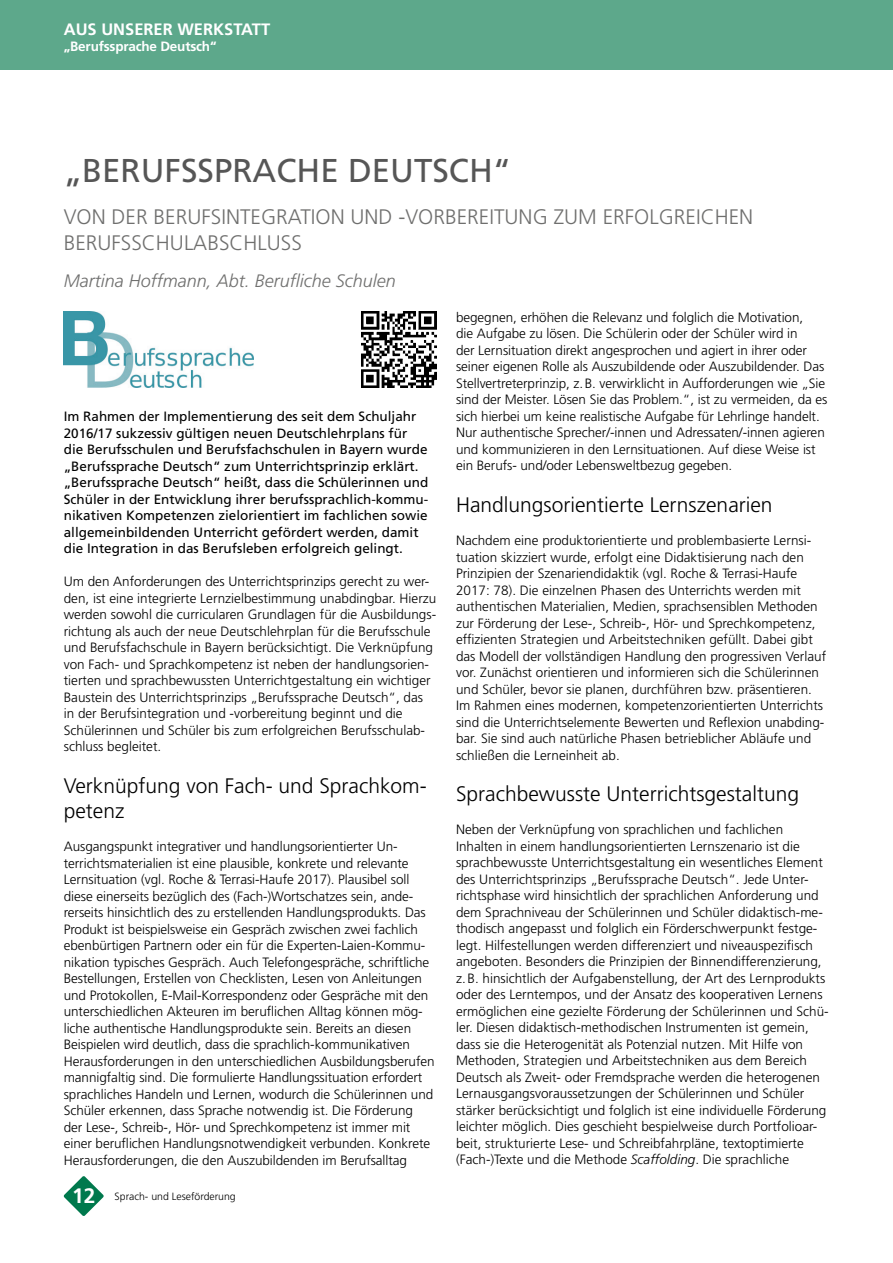
<style>
.page{position:relative;width:893px;height:1263px;background:#fff}
.page>*{position:absolute;margin:0;border:0;box-sizing:border-box;transform-origin:0 0}
.t1{font:33px "Frutiger LT Std";color:#565656}
.t2{font:300 21px/25.2px "Frutiger LT Std";color:#000}
.t3{font:300 21px/25.2px "Frutiger LT Std";color:#6f6f6e}
.t4{font:italic 300 18px "Frutiger LT Std";color:#6f6f6e}
.t5{font:700 16.5px "Frutiger LT Std";color:#fff}
.t6{font:300 13.5px/16.5px "Frutiger LT Std";color:#000}
.t7{font:13.5px/16.5px "Frutiger LT Std";color:#000}
.t8{font:700 13.5px "Frutiger LT Std";letter-spacing:-.015em;color:#fff}
.t9{font:300 10.5px "Frutiger LT Std";color:#000}
.s1{font-weight:700;font-size:20.85px;color:#fff}
.s2{font-style:italic}
</style>
<div class="page">
<div style="left:0;top:0;width:893px;height:70px;background:#5da88b"></div>
<svg style="left:64px;top:1176px;width:40px;height:40px"></svg>
<img style="left:361px;top:312px;width:76px;height:75px">
<img style="left:64px;top:312px;width:190px;height:75px">
<p class="t5" style="left:64px;top:20px;width:208px">AUS UNSERER WERKSTATT</p>
<p class="t8" style="left:64px;top:39px;width:154px">„Berufssprache Deutsch“</p>
<h1 class="t1" style="left:64px;top:151px;width:449px">„BERUFSSPRACHE DEUTSCH“</h1>
<h2 class="t3" style="left:64px;top:205px;width:691px">VON DER BERUFSINTEGRATION UND -VORBEREITUNG ZUM ERFOLGREICHEN<br>BERUFSSCHULABSCHLUSS</h2>
<h3 class="t4" style="left:64px;top:270px;width:334px">Martina Hoffmann, Abt. Berufliche Schulen</h3>
<p class="t7" style="left:64px;top:408px;width:366px">Im Rahmen der Implementierung des seit dem Schuljahr 2016/17 sukzessiv gültigen neuen Deutschlehrplans für die Berufsschulen und Berufsfachschulen in Bayern wurde „Berufssprache Deutsch“ zum Unterrichtsprinzip erklärt. „Berufssprache Deutsch“ heißt, dass die Schülerinnen und Schüler in der Entwicklung ihrer berufssprachlich-kommu&shy;nikativen Kompetenzen zielorientiert im fachlichen sowie allgemeinbildenden Unterricht gefördert werden, damit die Integration in das Berufsleben erfolgreich gelingt.</p>
<p class="t6" style="left:64px;top:573px;width:374px">Um den Anforderungen des Unterrichtsprinzips gerecht zu wer&shy;den, ist eine integrierte Lernzielbestimmung unabdingbar. Hierzu werden sowohl die curricularen Grundlagen für die Ausbildungs&shy;richtung als auch der neue Deutschlehrplan für die Berufsschule und Berufsfachschule in Bayern berücksichtigt. Die Verknüpfung von Fach- und Sprachkompetenz ist neben der handlungsorien&shy;tierten und sprachbewussten Unterrichtgestaltung ein wichtiger Baustein des Unterrichtsprinzips „Berufssprache Deutsch“, das in der Berufsintegration und -vorbereitung beginnt und die Schülerinnen und Schüler bis zum erfolgreichen Berufsschulab&shy;schluss begleitet.</p>
<h2 class="t2" style="left:64px;top:773px;width:364px">Verknüpfung von Fach- und Sprachkom&shy;petenz</h2>
<p class="t6" style="left:64px;top:838px;width:372px">Ausgangspunkt integrativer und handlungsorientierter Un&shy;terrichtsmaterialien ist eine plausible, konkrete und relevante Lernsituation (vgl. Roche &amp; Terrasi-Haufe 2017). Plausibel soll diese einerseits bezüglich des (Fach-)Wortschatzes sein, ande&shy;rerseits hinsichtlich des zu erstellenden Handlungsprodukts. Das Produkt ist beispielsweise ein Gespräch zwischen zwei fachlich ebenbürtigen Partnern oder ein für die Experten-Laien-Kommu&shy;nikation typisches Gespräch. Auch Telefongespräche, schriftliche Bestellungen, Erstellen von Checklisten, Lesen von Anleitungen und Protokollen, E-Mail-Korrespondenz oder Gespräche mit den unterschiedlichen Akteuren im beruflichen Alltag können mög&shy;liche authentische Handlungsprodukte sein. Bereits an diesen Beispielen wird deutlich, dass die sprachlich-kommunikativen Herausforderungen in den unterschiedlichen Ausbildungsberufen mannigfaltig sind. Die formulierte Handlungssituation erfordert sprachliches Handeln und Lernen, wodurch die Schülerinnen und Schüler erkennen, dass Sprache notwendig ist. Die Förderung der Lese-, Schreib-, Hör- und Sprechkompetenz ist immer mit einer beruflichen Handlungsnotwendigkeit verbunden. Konkrete Herausforderungen, die den Auszubildenden im Berufsalltag</p>
<p class="t9" style="left:72px;top:1190px;width:165px"><span class="s1">12</span> Sprach- und Leseförderung</p>
<p class="t6" style="left:456px;top:309px;width:373px">begegnen, erhöhen die Relevanz und folglich die Motivation,<br>die Aufgabe zu lösen. Die Schülerin oder der Schüler wird in<br>der Lernsituation direkt angesprochen und agiert in ihrer oder seiner eigenen Rolle als Auszubildende oder Auszubildender. Das Stellvertreterprinzip, z.B. verwirklicht in Aufforderungen wie „Sie sind der Meister. Lösen Sie das Problem.“, ist zu vermeiden, da es sich hierbei um keine realistische Aufgabe für Lehrlinge handelt.<br>Nur authentische Sprecher/-innen und Adressaten/-innen agieren und kommunizieren in den Lernsituationen. Auf diese Weise ist ein Berufs- und/oder Lebensweltbezug gegeben.</p>
<h2 class="t2" style="left:456px;top:493px;width:318px">Handlungsorientierte Lernszenarien</h2>
<p class="t6" style="left:456px;top:532px;width:372px">Nachdem eine produktorientierte und problembasierte Lernsi&shy;tuation skizziert wurde, erfolgt eine Didaktisierung nach den Prinzipien der Szenariendidaktik (vgl. Roche &amp; Terrasi-Haufe 2017: 78). Die einzelnen Phasen des Unterrichts werden mit authentischen Materialien, Medien, sprachsensiblen Methoden zur Förderung der Lese-, Schreib-, Hör- und Sprechkompetenz, effizienten Strategien und Arbeitstechniken gefüllt. Dabei gibt das Modell der vollständigen Handlung den progressiven Verlauf vor. Zunächst orientieren und informieren sich die Schülerinnen und Schüler, bevor sie planen, durchführen bzw. präsentieren.<br>Im Rahmen eines modernen, kompetenzorientierten Unterrichts sind die Unterrichtselemente Bewerten und Reflexion unabding&shy;bar. Sie sind auch natürliche Phasen betrieblicher Abläufe und schließen die Lerneinheit ab.</p>
<h2 class="t2" style="left:456px;top:782px;width:345px">Sprachbewusste Unterrichtsgestaltung</h2>
<p class="t6" style="left:456px;top:822px;width:374px">Neben der Verknüpfung von sprachlichen und fachlichen Inhalten in einem handlungsorientierten Lernszenario ist die sprachbewusste Unterrichtsgestaltung ein wesentliches Element des Unterrichtsprinzips „Berufssprache Deutsch“. Jede Unter&shy;richtsphase wird hinsichtlich der sprachlichen Anforderung und dem Sprachniveau der Schülerinnen und Schüler didaktisch-me&shy;thodisch angepasst und folglich ein Förderschwerpunkt festge&shy;legt. Hilfestellungen werden differenziert und niveauspezifisch angeboten. Besonders die Prinzipien der Binnendifferenzierung, z.B. hinsichtlich der Aufgabenstellung, der Art des Lernprodukts oder des Lerntempos, und der Ansatz des kooperativen Lernens ermöglichen eine gezielte Förderung der Schülerinnen und Schü&shy;ler. Diesen didaktisch-methodischen Instrumenten ist gemein, dass sie die Heterogenität als Potenzial nutzen. Mit Hilfe von Methoden, Strategien und Arbeitstechniken aus dem Bereich Deutsch als Zweit- oder Fremdsprache werden die heterogenen Lernausgangsvoraussetzungen der Schülerinnen und Schüler stärker berücksichtigt und folglich ist eine individuelle Förderung leichter möglich. Dies geschieht bespielweise durch Portfolioar&shy;beit, strukturierte Lese- und Schreibfahrpläne, textoptimierte (Fach-)Texte und die Methode <span class="s2">Scaffolding</span>. Die sprachliche</p>
</div>
